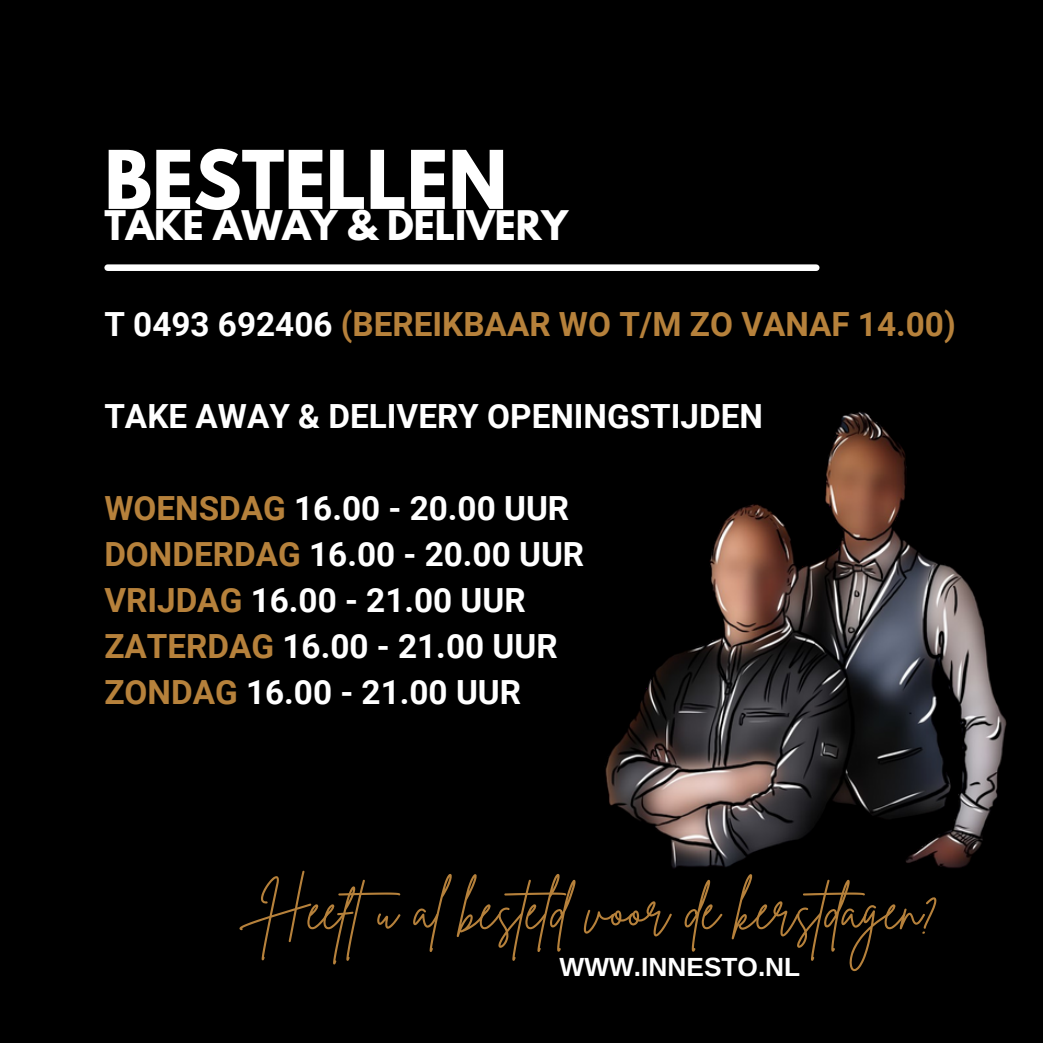
<style>
.page{position:relative;width:1043px;height:1043px;background:#fff}
.page>*{position:absolute;margin:0;border:0;box-sizing:border-box;transform-origin:0 0}
.t1{font:700 71.58px "League Spartan";color:#fff}
.t2{font:55.12px "Brittany Signature";color:#b6813b}
.t3{font:700 36.05px "League Spartan";color:#fff}
.t4{font:700 33.25px "Roboto";color:#fff}
.t5{font:700 33.25px "Roboto";color:#b6813b}
.t6{font:700 26.25px "Arimo";color:#fff}
.s1{color:#fff}
.s2{color:#b6813b}
</style>
<div class="page">
<div style="left:0;top:0;width:1042px;height:1042px;background:#000"></div>
<div style="left:108px;top:264px;width:708px;height:7px;background:#fff"></div>
<img style="left:516px;top:264px;width:491px;height:605px">
<p class="t1" style="left:104px;top:144px;width:404px">BESTELLEN</p>
<p class="t3" style="left:104px;top:208px;width:465px">TAKE AWAY &amp; DELIVERY</p>
<p class="t5" style="left:104px;top:305px;width:852px"><span class="s1">T 0493 692406</span> (BEREIKBAAR WO T/M ZO VANAF 14.00)</p>
<p class="t4" style="left:104px;top:397px;width:660px">TAKE AWAY &amp; DELIVERY OPENINGSTIJDEN</p>
<p class="t4" style="left:104px;top:489px;width:466px"><span class="s2">WOENSDAG</span> 16.00 - 20.00 UUR</p>
<p class="t4" style="left:104px;top:535px;width:481px"><span class="s2">DONDERDAG</span> 16.00 - 20.00 UUR</p>
<p class="t4" style="left:104px;top:581px;width:423px"><span class="s2">VRIJDAG</span> 16.00 - 21.00 UUR</p>
<p class="t4" style="left:104px;top:627px;width:454px"><span class="s2">ZATERDAG</span> 16.00 - 21.00 UUR</p>
<p class="t4" style="left:104px;top:673px;width:418px"><span class="s2">ZONDAG</span> 16.00 - 21.00 UUR</p>
<p class="t2" style="left:262px;top:873px;width:678px">Heeftu al besteld voor de kerstdagen?</p>
<p class="t6" style="left:559px;top:951px;width:242px">WWW.INNESTO.NL</p>
</div>
